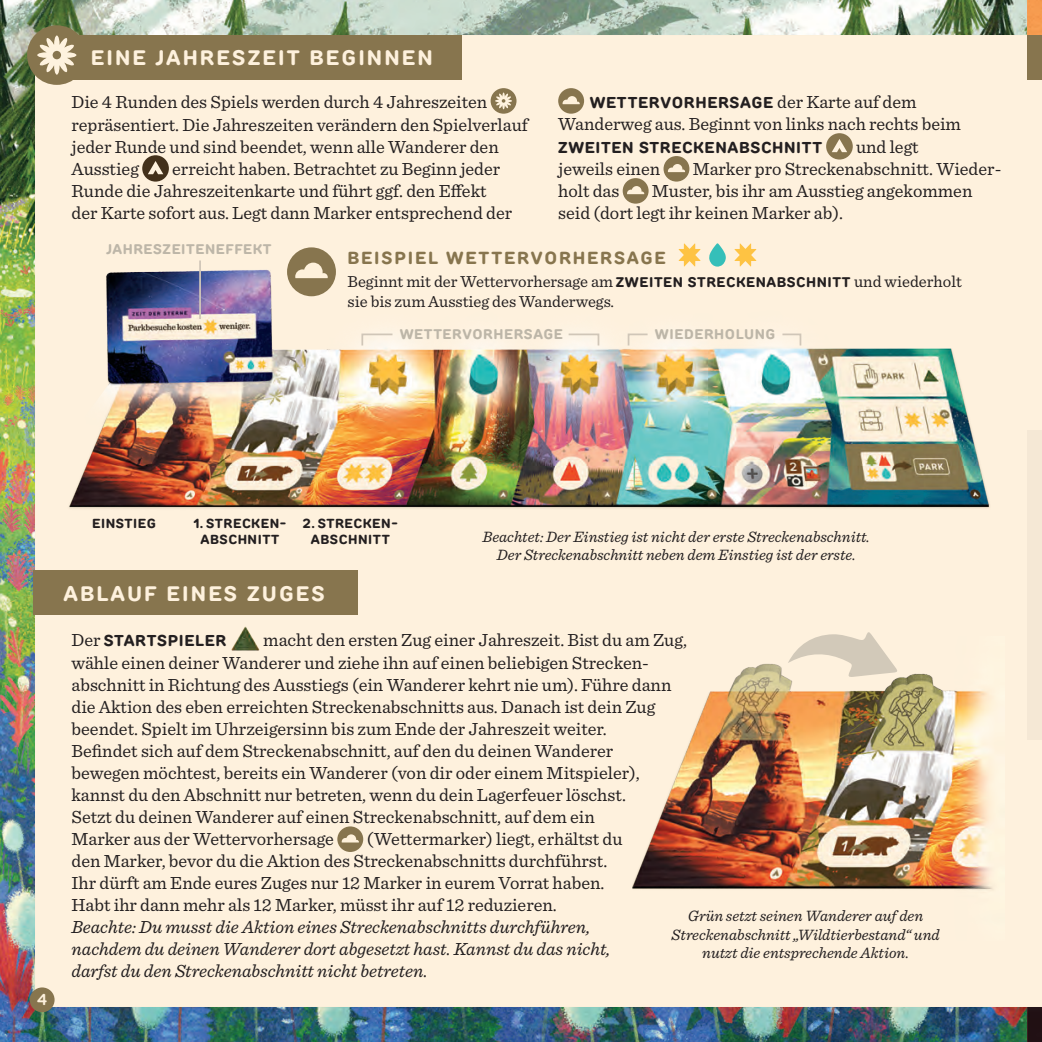
<style>
.page{position:relative;width:1042px;height:1042px;background:#fff}
.page>*{position:absolute;margin:0;border:0;box-sizing:border-box;transform-origin:0 0}
.t1{font:700 21px "TT Rounds Neue";letter-spacing:.1em;color:#fef1dd}
.t2{font:18.38px/22.1px "Sentinel";color:#231f20}
.t3{font:italic 18.38px/22.1px "Sentinel";color:#231f20}
.t4{font:700 17.5px "TT Rounds Neue";letter-spacing:.1em;color:#87754e}
.t5{font:16.62px/19.2px "Sentinel";color:#231f20}
.t6{font:italic 15.75px/18.9px "Sentinel";color:#231f20;text-align:center}
.t7{font:700 15.75px "TT Rounds Neue";letter-spacing:.04em;color:#231f20}
.t8{font:600 15.75px "TT Rounds Neue";color:#fef1dd}
.t9{font:700 14px "TT Rounds Neue";letter-spacing:.04em;color:#bdb6a8}
.t10{font:700 13.12px "TT Rounds Neue";letter-spacing:.04em;color:#231f20}
.s1{font-family:"Sentinel";font-weight:400;font-size:18.38px}
.s2{font-family:"TT Rounds Neue";font-weight:700;font-size:14px}
</style>
<div class="page">
<img style="left:0;top:0;width:1027px;height:1042px">
<svg style="left:1027px;top:0;width:15px;height:1042px;background:#f2e1cb"></svg>
<div style="left:1027px;top:430px;width:15px;height:309px;background:#f5e8d5"></div>
<div style="left:491px;top:88px;width:25px;height:26px;background:#87754e;border-radius:50%"></div>
<svg style="left:495px;top:92px;width:17px;height:17px"></svg>
<div style="left:142px;top:155px;width:27px;height:27px;background:#43311b;border-radius:50%"></div>
<svg style="left:148px;top:161px;width:15px;height:13px"></svg>
<div style="left:558px;top:88px;width:26px;height:26px;background:#87754e;border-radius:50%"></div>
<svg style="left:562px;top:96px;width:18px;height:8px"></svg>
<div style="left:826px;top:133px;width:27px;height:27px;background:#87754e;border-radius:50%"></div>
<svg style="left:832px;top:139px;width:15px;height:13px"></svg>
<div style="left:663px;top:156px;width:26px;height:26px;background:#87754e;border-radius:50%"></div>
<svg style="left:668px;top:164px;width:17px;height:8px"></svg>
<div style="left:623px;top:178px;width:25px;height:26px;background:#87754e;border-radius:50%"></div>
<svg style="left:627px;top:186px;width:17px;height:8px"></svg>
<img style="left:230px;top:626px;width:30px;height:26px">
<div style="left:337px;top:826px;width:26px;height:26px;background:#87754e;border-radius:50%"></div>
<svg style="left:342px;top:834px;width:17px;height:8px"></svg>
<div style="left:30px;top:987px;width:25px;height:25px;background:#87754e;border-radius:50%"></div>
<div style="left:62px;top:35px;width:399px;height:44px;background:#87754e"></div>
<div style="left:34px;top:570px;width:324px;height:45px;background:#87754e"></div>
<img style="left:632px;top:636px;width:372px;height:304px">
<svg style="left:788px;top:631px;width:110px;height:46px;background:#e8ddcb"></svg>
<img style="left:65px;top:251px;width:938px;height:266px">
<svg style="left:360px;top:333px;width:34px;height:14px"></svg>
<svg style="left:627px;top:333px;width:22px;height:14px"></svg>
<svg style="left:567px;top:333px;width:33px;height:14px"></svg>
<svg style="left:781px;top:333px;width:21px;height:14px"></svg>
<hr style="left:199px;top:260px;width:2px;height:59px;background:#d0c6b8">
<div style="left:27px;top:25px;width:60px;height:60px;background:#87754e;border-radius:50%"></div>
<svg style="left:37px;top:35px;width:39px;height:40px"></svg>
<div style="left:1027px;top:35px;width:15px;height:44px;background:#87754e"></div>
<svg style="left:678px;top:243px;width:22px;height:24px"></svg>
<svg style="left:734px;top:243px;width:22px;height:24px"></svg>
<svg style="left:709px;top:243px;width:17px;height:24px"></svg>
<div style="left:287px;top:247px;width:49px;height:49px;background:#87754e;border-radius:50%"></div>
<svg style="left:295px;top:263px;width:33px;height:15px"></svg>
<p class="t1" style="left:91px;top:44px;width:343px">EINE JAHRESZEIT BEGINNEN</p>
<p class="t2" style="left:71px;top:90px;width:458px">Die 4 Runden des Spiels werden durch 4 Jahreszeiten repräsentiert. Die Jahreszeiten verändern den Spielverlauf jeder Runde und sind beendet, wenn alle Wanderer den Ausstieg</p>
<p class="t2" style="left:71px;top:156px;width:442px;text-indent:101px">erreicht haben. Betrachtet zu Beginn jeder<br>Runde die Jahreszeitenkarte und führt ggf. den Effekt der Karte sofort aus. Legt dann Marker entsprechend der</p>
<p class="t7" style="left:590px;top:92px;width:328px">WETTERVORHERSAGE <span class="s1">der Karte auf dem</span></p>
<p class="t2" style="left:558px;top:112px;width:404px">Wanderweg aus. Beginnt von links nach rechts beim</p>
<p class="t7" style="left:558px;top:137px;width:265px">ZWEITEN STRECKENABSCHNITT</p>
<p class="t2" style="left:856px;top:134px;width:64px">und legt</p>
<p class="t2" style="left:558px;top:156px;width:104px">jeweils einen</p>
<p class="t2" style="left:693px;top:156px;width:310px">Marker pro Streckenabschnitt. Wieder-</p>
<p class="t2" style="left:558px;top:178px;width:63px">holt das</p>
<p class="t2" style="left:558px;top:178px;width:416px;text-indent:94px">Muster, bis ihr am Ausstieg angekommen seid (dort legt ihr keinen Marker ab).</p>
<p class="t9" style="left:106px;top:240px;width:167px">JAHRESZEITENEFFEKT</p>
<p class="t4" style="left:348px;top:246px;width:320px">BEISPIEL WETTERVORHERSAGE</p>
<p class="t5" style="left:348px;top:271px;width:616px">Beginnt mit der Wettervorhersage am <span class="s2">ZWEITEN STRECKENABSCHNITT</span> und wiederholt sie bis zum Ausstieg des Wanderwegs.</p>
<p class="t9" style="left:400px;top:324px;width:165px">WETTERVORHERSAGE</p>
<p class="t9" style="left:655px;top:324px;width:122px">WIEDERHOLUNG</p>
<p class="t8" style="left:37px;top:989px;width:11px">4</p>
<p class="t10" style="left:92px;top:515px;width:65px">EINSTIEG</p>
<p class="t10" style="left:194px;top:515px;width:94px">1. STRECKEN-</p>
<p class="t10" style="left:200px;top:530px;width:80px">ABSCHNITT</p>
<p class="t10" style="left:303px;top:515px;width:96px">2. STRECKEN-</p>
<p class="t10" style="left:311px;top:530px;width:80px">ABSCHNITT</p>
<p class="t1" style="left:64px;top:579px;width:263px">ABLAUF EINES ZUGES</p>
<p class="t6" style="left:483px;top:526px;width:389px">Beachtet: Der Einstieg ist nicht der erste Streckenabschnitt.<br>Der Streckenabschnitt neben dem Einstieg ist der erste.</p>
<p class="t2" style="left:71px;top:628px;width:617px;text-indent:192px">macht den ersten Zug einer Jahreszeit. Bist du am Zug, wähle einen deiner Wanderer und ziehe ihn auf einen beliebigen Strecken&shy;abschnitt in Richtung des Ausstiegs (ein Wanderer kehrt nie um). Führe dann die Aktion des eben erreichten Streckenabschnitts aus. Danach ist dein Zug beendet. Spielt im Uhrzeigersinn bis zum Ende der Jahreszeit weiter.</p>
<p class="t2" style="left:71px;top:738px;width:570px">Befindet sich auf dem Streckenabschnitt, auf den du deinen Wanderer bewegen möchtest, bereits ein Wanderer (von dir oder einem Mitspieler), kannst du den Abschnitt nur betreten, wenn du dein Lagerfeuer löschst.</p>
<p class="t2" style="left:71px;top:804px;width:525px">Setzt du deinen Wanderer auf einen Streckenabschnitt, auf dem ein<br>Marker aus der Wettervorhersage</p>
<p class="t7" style="left:71px;top:630px;width:156px"><span class="s1">Der</span> STARTSPIELER</p>
<p class="t2" style="left:71px;top:826px;width:552px;text-indent:295px">(Wettermarker) liegt, erhältst du den Marker, bevor du die Aktion des Streckenabschnitts durchführst.</p>
<p class="t2" style="left:71px;top:871px;width:534px">Ihr dürft am Ende eures Zuges nur 12 Marker in eurem Vorrat haben.<br>Habt ihr dann mehr als 12 Marker, müsst ihr auf 12 reduzieren.</p>
<p class="t3" style="left:71px;top:915px;width:540px">Beachte: Du musst die Aktion eines Streckenabschnitts durchführen, nachdem du deinen Wanderer dort abgesetzt hast. Kannst du das nicht, darfst du den Streckenabschnitt nicht betreten.</p>
<p class="t6" style="left:671px;top:905px;width:269px">Grün setzt seinen Wanderer auf den<br>Streckenabschnitt „Wildtierbestand“ und nutzt die entsprechende Aktion.</p>
</div>
